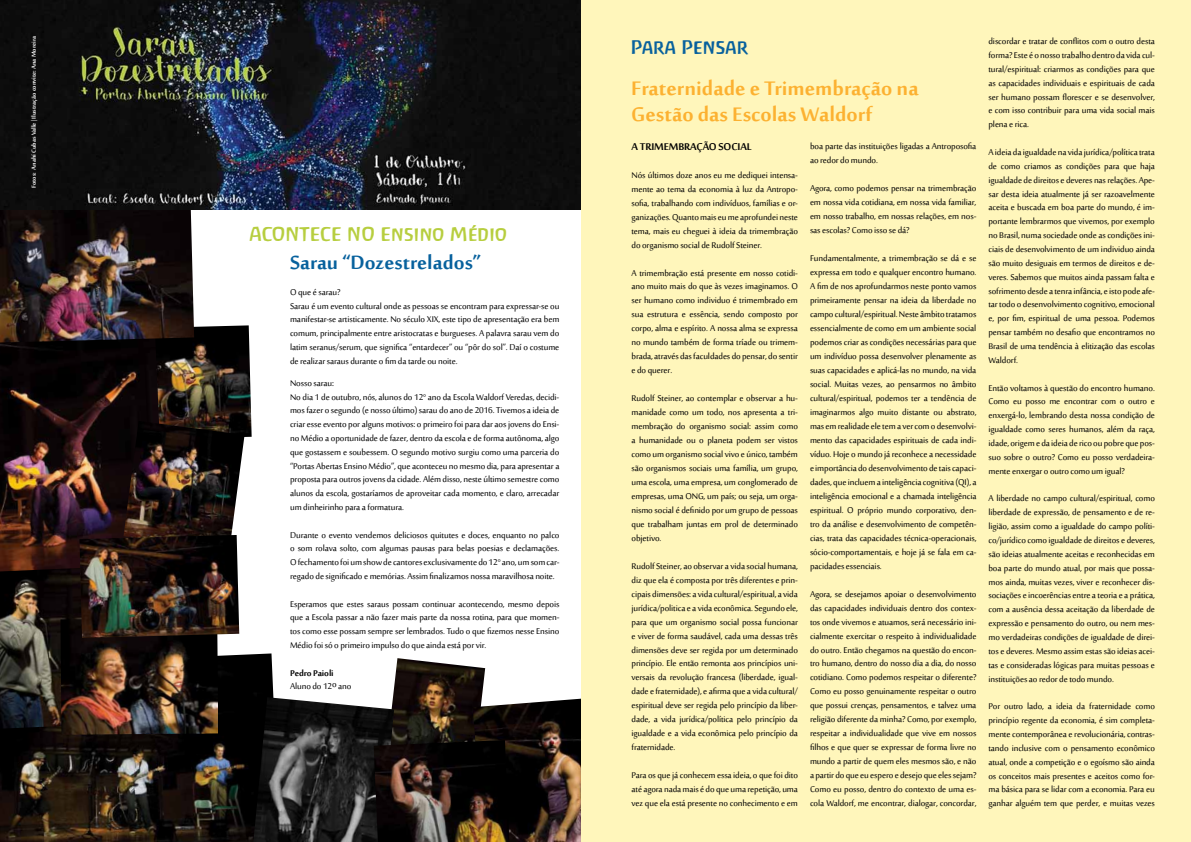
<style>
.page{position:relative;width:1191px;height:842px;background:#fff}
.page>*{position:absolute;margin:0;border:0;box-sizing:border-box;transform-origin:0 0}
.t1{font:700 27px/26px "Sakkal Majalla";color:#fcb131}
.t2{font:700 26px "Sakkal Majalla";color:#07619d}
.t3{font:18px "Baar Antropos Caps";color:#b7ce3f}
.t4{font:18px "Baar Antropos Caps";color:#08619d}
.t5{font:700 13.5px "Sakkal Majalla";color:#000}
.t6{font:11.5px/14px "Sakkal Majalla";letter-spacing:-.01em;color:#000;text-align:justify}
.t7{font:700 11.5px "Sakkal Majalla";letter-spacing:-.01em;color:#000}
.t8{font:700 8px "Sakkal Majalla";color:#fff}
</style>
<div class="page">
<img style="left:165px;top:325px;width:87px;height:114px">
<img style="left:393px;top:658px;width:92px;height:82px">
<img style="left:0;top:653px;width:274px;height:189px">
<img style="left:0;top:342px;width:165px;height:226px">
<img style="left:0;top:210px;width:194px;height:132px">
<img style="left:253px;top:697px;width:141px;height:145px">
<img style="left:0;top:568px;width:79px;height:161px">
<img style="left:60px;top:618px;width:158px;height:117px">
<img style="left:473px;top:697px;width:108px;height:145px">
<img style="left:374px;top:740px;width:135px;height:102px">
<img style="left:123px;top:421px;width:121px;height:114px">
<img style="left:79px;top:535px;width:160px;height:103px">
<img style="left:0;top:0;width:581px;height:210px">
<div style="left:581px;top:0;width:610px;height:842px;background:#fff6bb"></div>
<p class="t8" style="left:29px;top:188px;width:154px;rotate:-90deg">Fotos: Anahí Cubas Valle | Ilustração convite: Ana Moreira</p>
<h3 class="t3" style="left:249px;top:223px;width:259px">ACONTECE NO Ensino Médio</h3>
<h2 class="t2" style="left:290px;top:248px;width:193px">Sarau “Dozestrelados”</h2>
<p class="t6" style="left:290px;top:286px;width:271px;text-align:left">O que é sarau?<br>Sarau é um evento cultural onde as pessoas se encontram para expressar-se ou manifestar-se artisticamente. No século XIX, este tipo de apresentação era bem comum, principalmente entre aristocratas e burgueses. A palavra sarau vem do latim seranus/serum, que significa “entardecer” ou “pôr do sol”. Daí o costume de realizar saraus durante o fim da tarde ou noite.</p>
<p class="t6" style="left:290px;top:377px;width:271px;text-align:left">Nosso sarau:<br>No dia 1 de outubro, nós, alunos do 12° ano da Escola Waldorf Veredas, decidi&shy;mos fazer o segundo (e nosso último) sarau do ano de 2016. Tivemos a ideia de criar esse evento por alguns motivos: o primeiro foi para dar aos jovens do Ensi&shy;no Médio a oportunidade de fazer, dentro da escola e de forma autônoma, algo que gostassem e soubessem. O segundo motivo surgiu como uma parceria do “Portas Abertas Ensino Médio”, que aconteceu no mesmo dia, para apresentar a proposta para outros jovens da cidade. Além disso, neste último semestre como alunos da escola, gostaríamos de aproveitar cada momento, e claro, arrecadar um dinheirinho para a formatura.</p>
<p class="t6" style="left:290px;top:528px;width:271px">Durante o evento vendemos deliciosos quitutes e doces, enquanto no palco o som rolava solto, com algumas pausas para belas poesias e declamações.<br>O fechamento foi um show de cantores exclusivamente do 12° ano, um som car&shy;regado de significado e memórias. Assim finalizamos nossa maravilhosa noite.</p>
<p class="t6" style="left:290px;top:597px;width:271px">Esperamos que estes saraus possam continuar acontecendo, mesmo depois que a Escola passar a não fazer mais parte da nossa rotina, para que momen&shy;tos como esse possam sempre ser lembrados. Tudo o que fizemos nesse Ensino Médio foi só o primeiro impulso do que ainda está por vir.</p>
<p class="t7" style="left:290px;top:666px;width:45px">Pedro Paioli</p>
<p class="t6" style="left:290px;top:680px;width:63px">Aluno do 12o ano</p>
<h3 class="t4" style="left:631px;top:36px;width:118px">Para Pensar</h3>
<h1 class="t1" style="left:631px;top:77px;width:289px">Fraternidade e Trimembração na<br>Gestão das Escolas Waldorf</h1>
<p class="t5" style="left:631px;top:139px;width:22px">A Trimembra</p>
<p class="t5" style="left:696px;top:139px;width:29px">ção social</p>
<p class="t6" style="left:631px;top:169px;width:168px">Nós últimos doze anos eu me dediquei intensa&shy;mente ao tema da economia à luz da Antropo&shy;sofia, trabalhando com indivíduos, famílias e or&shy;ganizações. Quanto mais eu me aprofundei neste tema, mais eu cheguei à ideia da trimembração do organismo social de Rudolf Steiner.</p>
<p class="t6" style="left:631px;top:266px;width:168px">A trimembração está presente em nosso cotidi&shy;ano muito mais do que às vezes imaginamos. O ser humano como individuo é trimembrado em sua estrutura e essência, sendo composto por corpo, alma e espírito. A nossa alma se expressa no mundo também de forma tríade ou trimem&shy;brada, através das faculdades do pensar, do sentir e do querer.</p>
<p class="t6" style="left:631px;top:392px;width:168px">Rudolf Steiner, ao contemplar e observar a hu&shy;manidade como um todo, nos apresenta a tri&shy;membração do organismo social: assim como a humanidade ou o planeta podem ser vistos como um organismo social vivo e único, também são organismos sociais uma família, um grupo, uma escola, uma empresa, um conglomerado de empresas, uma ONG, um país; ou seja, um orga&shy;nismo social é definido por um grupo de pessoas que trabalham juntas em prol de determinado objetivo.</p>
<p class="t6" style="left:631px;top:559px;width:168px">Rudolf Steiner, ao observar a vida social humana, diz que ela é composta por três diferentes e prin&shy;cipais dimensões: a vida cultural/espiritual, a vida jurídica/politica e a vida econômica. Segundo ele, para que um organismo social possa funcionar e viver de forma saudável, cada uma dessas três dimensões deve ser regida por um determinado princípio. Ele então remonta aos princípios uni&shy;versais da revolução francesa (liberdade, igual&shy;dade e fraternidade), e afirma que a vida cultural/ espiritual deve ser regida pelo princípio da liber&shy;dade, a vida jurídica/política pelo princípio da igualdade e a vida econômica pelo princípio da fraternidade.</p>
<p class="t6" style="left:631px;top:769px;width:168px">Para os que já conhecem essa ideia, o que foi dito até agora nada mais é do que uma repetição, uma vez que ela está presente no conhecimento e em</p>
<p class="t6" style="left:810px;top:140px;width:168px">boa parte das instituições ligadas a Antroposofia ao redor do mundo.</p>
<p class="t6" style="left:810px;top:182px;width:168px">Agora, como podemos pensar na trimembração em nossa vida cotidiana, em nossa vida familiar, em nosso trabalho, em nossas relações, em nos&shy;sas escolas? Como isso se dá?</p>
<p class="t6" style="left:810px;top:252px;width:168px">Fundamentalmente, a trimembração se dá e se expressa em todo e qualquer encontro humano.<br>A fim de nos aprofundarmos neste ponto vamos primeiramente pensar na ideia da liberdade no campo cultural/espiritual. Neste âmbito tratamos essencialmente de como em um ambiente social podemos criar as condições necessárias para que um indivíduo possa desenvolver plenamente as suas capacidades e aplicá-las no mundo, na vida social. Muitas vezes, ao pensarmos no âmbito cultural/espiritual, podemos ter a tendência de imaginarmos algo muito distante ou abstrato, mas em realidade ele tem a ver com o desenvolvi&shy;mento das capacidades espirituais de cada indi&shy;víduo. Hoje o mundo já reconhece a necessidade e importância do desenvolvimento de tais capaci&shy;dades, que incluem a inteligência cognitiva (QI), a inteligência emocional e a chamada inteligência espiritual. O próprio mundo corporativo, den&shy;tro da análise e desenvolvimento de competên&shy;cias, trata das capacidades técnica-operacionais, sócio-comportamentais, e hoje já se fala em ca&shy;pacidades essenciais.</p>
<p class="t6" style="left:810px;top:587px;width:168px">Agora, se desejamos apoiar o desenvolvimento das capacidades individuais dentro dos contex&shy;tos onde vivemos e atuamos, será necessário ini&shy;cialmente exercitar o respeito à individualidade do outro. Então chegamos na questão do encon&shy;tro humano, dentro do nosso dia a dia, do nosso cotidiano. Como podemos respeitar o diferente?<br>Como eu posso genuinamente respeitar o outro que possui crenças, pensamentos, e talvez uma religião diferente da minha? Como, por exemplo, respeitar a individualidade que vive em nossos filhos e que quer se expressar de forma livre no mundo a partir de quem eles mesmos são, e não a partir do que eu espero e desejo que eles sejam?<br>Como eu posso, dentro do contexto de uma es&shy;cola Waldorf, me encontrar, dialogar, concordar,</p>
<p class="t6" style="left:988px;top:35px;width:168px">discordar e tratar de conflitos com o outro desta forma? Este é o nosso trabalho dentro da vida cul&shy;tural/espiritual: criarmos as condições para que as capacidades individuais e espirituais de cada ser humano possam florescer e se desenvolver, e com isso contribuir para uma vida social mais plena e rica.</p>
<p class="t6" style="left:988px;top:146px;width:168px">A ideia da igualdade na vida jurídica/política trata de como criamos as condições para que haja igualdade de direitos e deveres nas relações. Ape&shy;sar desta ideia atualmente já ser razoavelmente aceita e buscada em boa parte do mundo, é im&shy;portante lembrarmos que vivemos, por exemplo no Brasil, numa sociedade onde as condições ini&shy;ciais de desenvolvimento de um individuo ainda são muito desiguais em termos de direitos e de&shy;veres. Sabemos que muitos ainda passam falta e sofrimento desde a tenra infância, e isto pode afe&shy;tar todo o desenvolvimento cognitivo, emocional e, por fim, espiritual de uma pessoa. Podemos pensar também no desafio que encontramos no Brasil de uma tendência à elitização das escolas Waldorf.</p>
<p class="t6" style="left:988px;top:381px;width:168px">Então voltamos à questão do encontro humano.<br>Como eu posso me encontrar com o outro e enxergá-lo, lembrando desta nossa condição de igualdade como seres humanos, além da raça, idade, origem e da ideia de rico ou pobre que pos&shy;suo sobre o outro? Como eu posso verdadeira&shy;mente enxergar o outro como um igual?</p>
<p class="t6" style="left:988px;top:492px;width:168px">A liberdade no campo cultural/espiritual, como liberdade de expressão, de pensamento e de re&shy;ligião, assim como a igualdade do campo políti&shy;co/jurídico como igualdade de direitos e deveres, são ideias atualmente aceitas e reconhecidas em boa parte do mundo atual, por mais que possa&shy;mos ainda, muitas vezes, viver e reconhecer dis&shy;sociações e incoerências entre a teoria e a prática, com a ausência dessa aceitação da liberdade de expressão e pensamento do outro, ou nem mes&shy;mo verdadeiras condições de igualdade de direi&shy;tos e deveres. Mesmo assim estas são ideias acei&shy;tas e consideradas lógicas para muitas pessoas e instituições ao redor de todo mundo.</p>
<p class="t6" style="left:988px;top:700px;width:168px">Por outro lado, a ideia da fraternidade como princípio regente da economia, é sim completa&shy;mente contemporânea e revolucionária, contras&shy;tando inclusive com o pensamento econômico atual, onde a competição e o egoísmo são ainda os conceitos mais presentes e aceitos como for&shy;ma básica para se lidar com a economia. Para eu ganhar alguém tem que perder, e muitas vezes</p>
</div>
